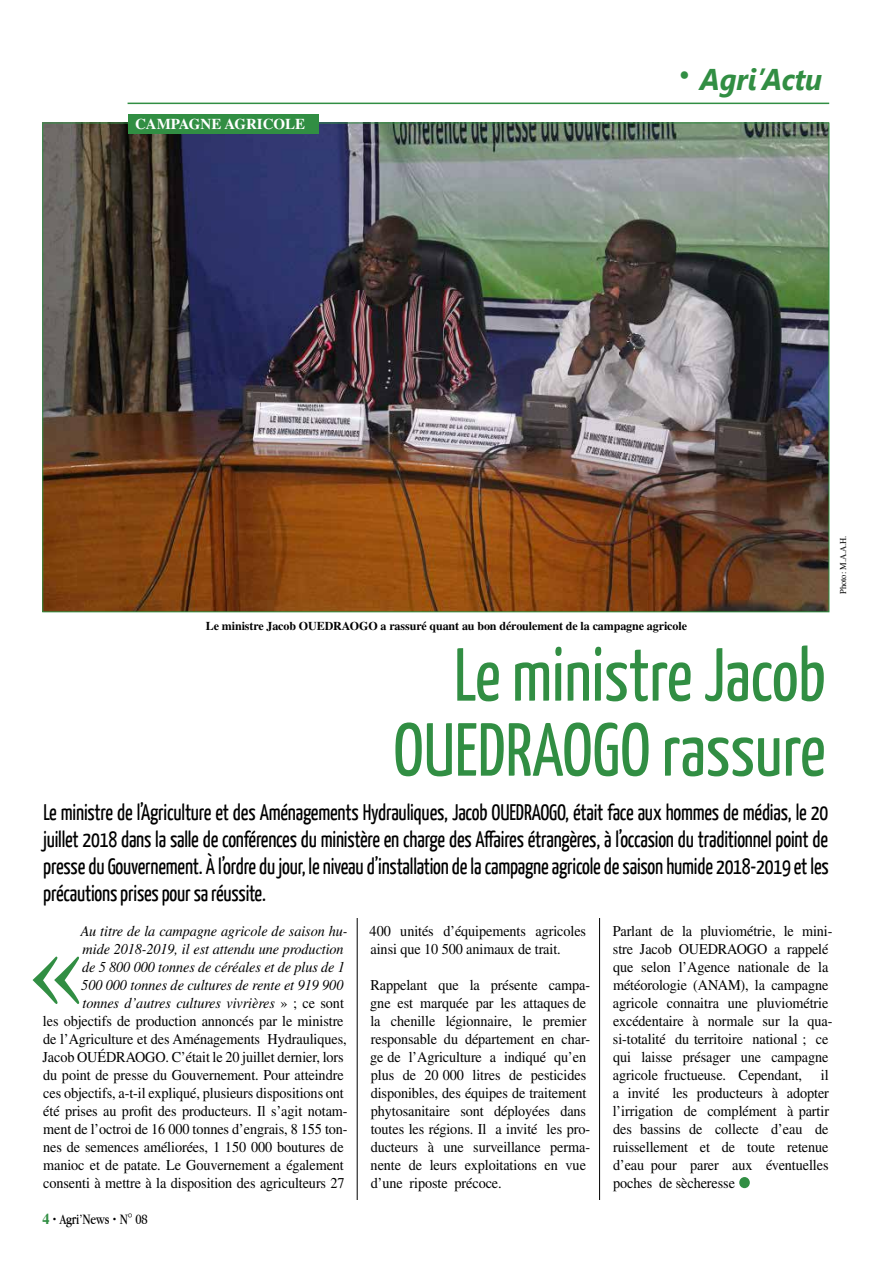
<style>
.page{position:relative;width:893px;height:1263px;background:#fff}
.page>*{position:absolute;margin:0;border:0;box-sizing:border-box;transform-origin:0 0}
.t1{font:123.75px "Times LT Std";color:#318e43;scale:.91 1}
.t2{font:75px/75px "Yanone Kaffeesatz";color:#318e43;text-align:right;scale:.95 1}
.t3{font:italic 700 30px "Segoe UI";letter-spacing:-.005em;color:#318e43;scale:.95 1}
.t4{font:22.5px/27px "Yanone Kaffeesatz";letter-spacing:-.01em;color:#000;text-align:justify;scale:.94 1}
.t5{font:15px/18px "Times LT Std";letter-spacing:-.005em;color:#000;scale:.95 1}
.t6{font:15px "Apple Garamond";letter-spacing:-.005em;color:#000;scale:.95 1}
.t7{font:700 15px "Times LT Std";color:#fff}
.t8{font:700 12px "Times LT Std";letter-spacing:-.005em;color:#000}
.t9{font:9px "Times LT Std";letter-spacing:-.005em;color:#000;scale:.95 1}
.s1{font-family:"Times LT Std";font-style:normal;font-size:45px}
.s2{font-style:italic}
.s3{font-family:"Times LT Std";font-weight:700;color:#318e43}
.s4{font-family:"Times LT Std";font-weight:700}
</style>
<div class="page">
<hr style="left:357px;top:918px;width:1px;height:281px;background:#000">
<hr style="left:599px;top:918px;width:1px;height:281px;background:#000">
<hr style="left:128px;top:103px;width:701px;height:1px;background:#318e43">
<img style="left:45px;top:125px;width:782px;height:485px">
<div style="left:739px;top:1177px;width:11px;height:11px;background:#318e43;border-radius:50%"></div>
<div style="left:128px;top:114px;width:191px;height:19px;background:#318e43"></div>
<p class="t7" style="left:135px;top:115px;width:172px">CAMPAGNE AGRICOLE</p>
<h3 class="t3" style="left:679px;top:55px;width:152px"><span class="s1">·</span> Agri’Actu</h3>
<p class="t9" style="left:838px;top:594px;width:63px;rotate:-90deg">Photo: M.A.A.H.</p>
<p class="t8" style="left:206px;top:619px;width:483px">Le ministre Jacob OUEDRAOGO a rassuré quant au bon déroulement de la campagne agricole</p>
<h2 class="t2" style="left:393px;top:635px;width:457px">Le ministre Jacob<br>OUEDRAOGO rassure</h2>
<p class="t4" style="left:43px;top:797px;width:837px">Le ministre de l’Agriculture et des Aménagements Hydrauliques, Jacob OUEDRAOGO, était face aux hommes de médias, le 20 juillet 2018 dans la salle de conférences du ministère en charge des Affaires étrangères, à l’occasion du traditionnel point de presse du Gouvernement. À l’ordre du jour, le niveau d’installation de la campagne agricole de saison humide 2018-2019 et les précautions prises pour sa réussite.</p>
<p class="t5" style="left:42px;top:922px;width:323px;text-align:right"><span class="s2">Au titre de la campagne agricole de saison hu-<br>mide 2018-2019, il est attendu une production<br>de 5 800 000 tonnes de céréales et de plus de 1<br>500 000 tonnes de cultures de rente et 919 900<br>tonnes d’autres cultures vivrières</span> » ; ce sont<br>les objectifs de production annoncés par le ministre de l’Agriculture et des Aménagements Hydrauliques, Jacob OUÉDRAOGO. C’était le 20 juillet dernier, lors du point de presse du Gouvernement. Pour atteindre ces objectifs, a-t-il expliqué, plusieurs dispositions ont été prises au profit des producteurs. Il s’agit notam&shy;ment de l’octroi de 16 000 tonnes d’engrais, 8 155 ton&shy;nes de semences améliorées, 1 150 000 boutures de manioc et de patate. Le Gouvernement a également consenti à mettre à la disposition des agriculteurs 27</p>
<h1 class="t1" style="left:28px;top:897px;width:63px">«</h1>
<p class="t6" style="left:42px;top:1210px;width:113px"><span class="s3">4</span> <span class="s4">·</span> Agri’News <span class="s4">·</span> N° 08</p>
<p class="t5" style="left:370px;top:922px;width:229px">400 unités d’équipements agricoles ainsi que 10 500 animaux de trait.</p>
<p class="t5" style="left:370px;top:976px;width:233px">Rappelant que la présente campa&shy;gne est marquée par les attaques de la chenille légionnaire, le premier responsable du département en char&shy;ge de l’Agriculture a indiqué qu’en plus de 20 000 litres de pesticides disponibles, des équipes de traitement phytosanitaire sont déployées dans toutes les régions. Il a invité les pro&shy;ducteurs à une surveillance perma&shy;nente de leurs exploitations en vue d’une riposte précoce.</p>
<p class="t5" style="left:613px;top:922px;width:233px">Parlant de la pluviométrie, le mini&shy;stre Jacob OUEDRAOGO a rappelé que selon l’Agence nationale de la météorologie (ANAM), la campagne agricole connaitra une pluviométrie excédentaire à normale sur la qua&shy;si-totalité du territoire national ; ce qui laisse présager une campagne agricole fructueuse. Cependant, il a invité les producteurs à adopter l’irrigation de complément à partir des bassins de collecte d’eau de ruissellement et de toute retenue d’eau pour parer aux éventuelles poches de sècheresse</p>
</div>
